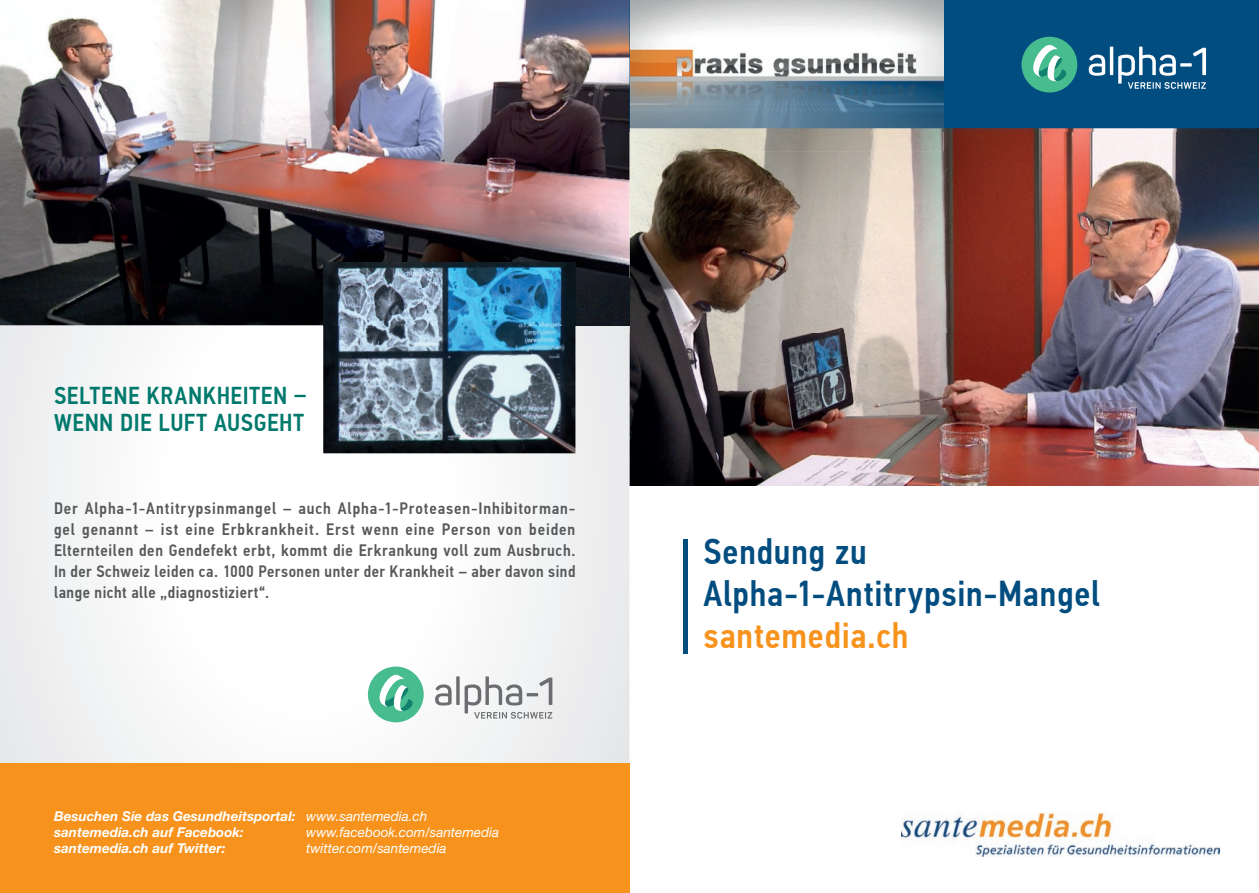
<style>
.page{position:relative;width:1259px;height:893px;background:#fff}
.page>*{position:absolute;margin:0;border:0;box-sizing:border-box;transform-origin:0 0}
.t1{font:500 36px/42px "PF Din Text Cond Pro";letter-spacing:.025em;color:#014d80}
.t2{font:500 36px "PF Din Text Cond Pro";letter-spacing:.02em;color:#f7931d}
.t3{font:500 24.45px/26.4px "PF Din Text Cond Pro";letter-spacing:.025em;color:#00796d}
.t4{font:500 16.5px/21px "PF Din Text Cond Pro";letter-spacing:.03em;color:#57585a;text-align:justify}
.t5{font:italic 700 13.5px/16.2px "Helvetica Neue";color:#fff}
.t6{font:italic 13.5px "Helvetica Neue";color:#fff}
.s1{font-weight:400}
</style>
<div class="page">
<div style="left:629px;top:0;width:630px;height:132px;background:#014d80"></div>
<div style="left:683px;top:539px;width:5px;height:114px;background:#014d80"></div>
<img style="left:630px;top:0;width:313px;height:128px">
<div style="left:1021px;top:37px;width:56px;height:56px;background:#46bc8f;border-radius:50%"></div>
<svg style="left:1027px;top:43px;width:43px;height:39px"></svg>
<svg style="left:1088px;top:55px;width:17px;height:21px"></svg>
<hr style="left:1110px;top:47px;width:3px;height:28px;background:#fff">
<svg style="left:1118px;top:47px;width:88px;height:42px"></svg>
<img style="left:629px;top:128px;width:630px;height:357px">
<svg style="left:0;top:325px;width:629px;height:438px"></svg>
<div style="left:0;top:763px;width:629px;height:130px;background:#f7931d"></div>
<img style="left:902px;top:813px;width:317px;height:43px">
<img style="left:0;top:0;width:367px;height:325px">
<img style="left:367px;top:0;width:262px;height:279px">
<div style="left:575px;top:279px;width:54px;height:46px;background:#151920"></div>
<div style="left:368px;top:666px;width:56px;height:56px;background:#46bc8f;border-radius:50%"></div>
<svg style="left:374px;top:673px;width:43px;height:39px"></svg>
<svg style="left:435px;top:684px;width:16px;height:21px"></svg>
<svg style="left:456px;top:676px;width:4px;height:29px"></svg>
<svg style="left:464px;top:676px;width:88px;height:43px"></svg>
<img style="left:323px;top:325px;width:200px;height:128px">
<img style="left:523px;top:325px;width:52px;height:128px">
<img style="left:323px;top:262px;width:252px;height:63px">
<h2 class="t3" style="left:54px;top:383px;width:254px">SELTENE KRANKHEITEN –<br>WENN DIE LUFT AUSGEHT</h2>
<p class="t4" style="left:54px;top:498px;width:523px">Der Alpha-1-Antitrypsinmangel – auch Alpha-1-Proteasen-Inhibitorman&shy;gel genannt – ist eine Erbkrankheit. Erst wenn eine Person von beiden Elternteilen den Gendefekt erbt, kommt die Erkrankung voll zum Ausbruch.<br>In der Schweiz leiden ca. 1000 Personen unter der Krankheit – aber davon sind lange nicht alle „diagnostiziert“.</p>
<p class="t5" style="left:54px;top:808px;width:375px">Besuchen Sie das Gesundheitsportal: <span class="s1">www.santemedia.ch </span>santemedia.ch auf Facebook:</p>
<p class="t6" style="left:306px;top:824px;width:195px">www.facebook.com/santemedia</p>
<p class="t5" style="left:54px;top:840px;width:173px">santemedia.ch auf Twitter:</p>
<p class="t6" style="left:306px;top:840px;width:142px">twitter.com/santemedia</p>
<h1 class="t1" style="left:703px;top:531px;width:398px">Sendung zu<br>Alpha-1-Antitrypsin-Mangel</h1>
<h1 class="t2" style="left:703px;top:614px;width:207px">santemedia.ch</h1>
</div>
